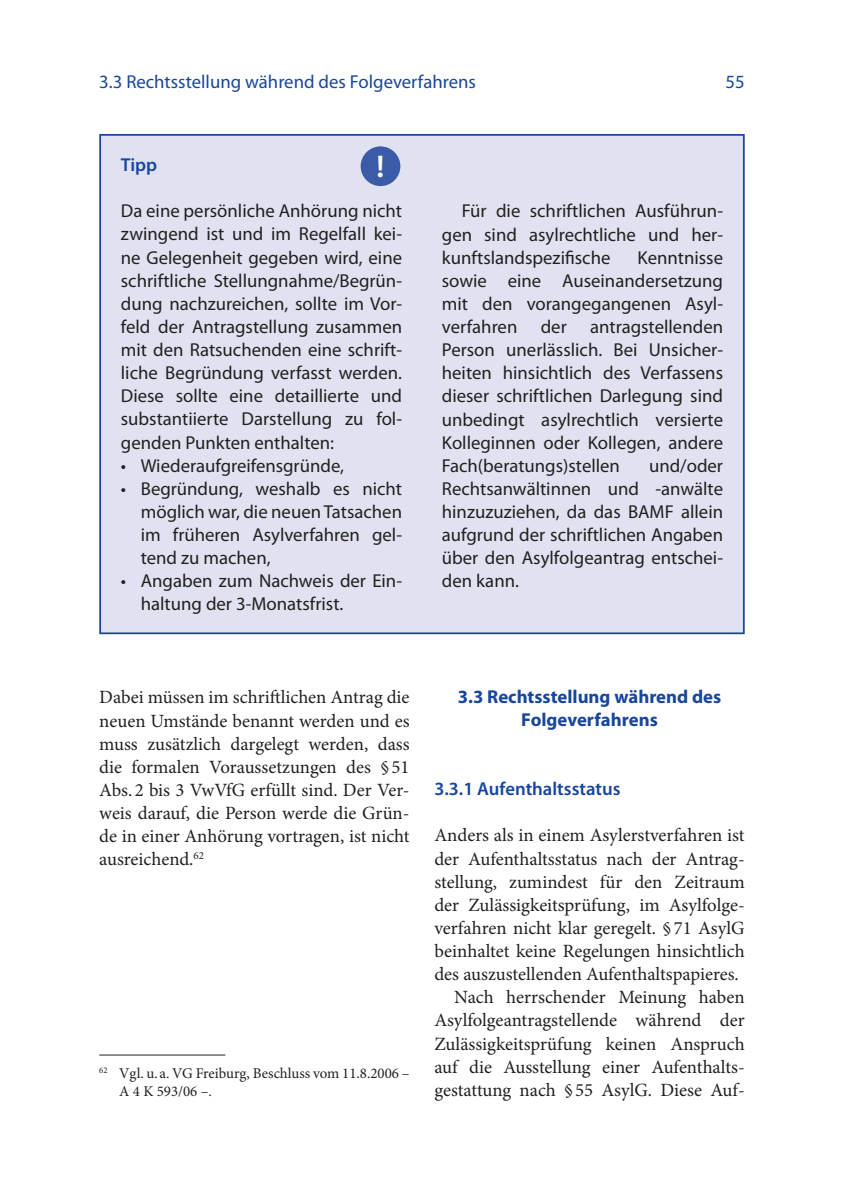
<style>
.page{position:relative;width:844px;height:1191px;background:#fff}
.page>*{position:absolute;margin:0;border:0;box-sizing:border-box;transform-origin:0 0}
.t1{font:600 31.5px "Myriad Pro";color:#fff}
.t2{font:18.72px/23.1px "Myriad Pro";color:#231f20;text-align:justify}
.t3{font:18.72px/23.1px "Minion Pro";color:#231f20;text-align:justify}
.t4{font:18.72px "Myriad Pro";color:#18469d}
.t5{font:700 18.72px/23.1px "Myriad Pro";color:#18469d;text-align:center}
.t6{font:600 18.72px "Myriad Pro";color:#18469d}
.t7{font:14.88px/17.8px "Minion Pro";color:#231f20}
</style>
<div class="page">
<hr style="left:99px;top:1054px;width:126px;height:1px;background:#231f20">
<div style="left:100px;top:135px;width:643px;height:498px;background:#e0e2f1"></div>
<div style="left:99px;top:134px;width:645px;height:500px;border:2px solid #18469d"></div>
<div style="left:360px;top:146px;width:40px;height:40px;background:#3b5aa8;border-radius:50%"></div>
<p class="t4" style="left:99px;top:71px;width:378px">3.3 Rechtsstellung während des Folgeverfahrens</p>
<p class="t4" style="left:725px;top:71px;width:21px">55</p>
<h1 class="t1" style="left:376px;top:146px;width:9px">!</h1>
<p class="t6" style="left:121px;top:153px;width:38px">Tipp</p>
<p class="t2" style="left:121px;top:199px;width:283px">Da eine persönliche Anhörung nicht zwingend ist und im Regelfall kei&shy;ne Gelegenheit gegeben wird, eine schriftliche Stellungnahme/Begrün&shy;dung nachzureichen, sollte im Vor&shy;feld der Antragstellung zusammen mit den Ratsuchenden eine schrift&shy;liche Begründung verfasst werden.<br>Diese sollte eine detaillierte und substantiierte Darstellung zu fol&shy;genden Punkten enthalten:</p>
<p class="t2" style="left:121px;top:453px;width:224px">• Wiederaufgreifensgründe,</p>
<p class="t2" style="left:141px;top:476px;width:263px;text-indent:-20px">• Begründung, weshalb es nicht möglich war, die neuen Tatsachen im früheren Asylverfahren gel&shy;tend zu machen,</p>
<p class="t2" style="left:141px;top:569px;width:263px;text-indent:-20px">• Angaben zum Nachweis der Ein&shy;haltung der 3-Monatsfrist.</p>
<p class="t2" style="left:442px;top:199px;width:283px;text-indent:20px">Für die schriftlichen Ausführun&shy;gen sind asylrechtliche und her&shy;kunftslandspezifische</p>
<p class="t2" style="left:442px;top:245px;width:283px;text-indent:196px">Kenntnisse sowie eine Auseinandersetzung mit den vorangegangenen Asyl&shy;verfahren der antragstellenden Person unerlässlich. Bei Unsicher&shy;heiten hinsichtlich des Verfassens dieser schriftlichen Darlegung sind unbedingt asylrechtlich versierte Kolleginnen oder Kollegen, andere Fach(beratungs)stellen</p>
<p class="t2" style="left:442px;top:453px;width:283px;text-indent:207px">und/oder Rechtsanwältinnen und -anwälte hinzuzuziehen, da das BAMF allein aufgrund der schriftlichen Angaben über den Asylfolgeantrag entschei&shy;den kann.</p>
<p class="t3" style="left:99px;top:686px;width:312px">Dabei müssen im schriftlichen Antrag die neuen Umstände benannt werden und es muss zusätzlich dargelegt werden, dass die formalen Voraussetzungen des § 51<br>Abs. 2 bis 3 VwVfG erfüllt sind. Der Ver&shy;weis darauf, die Person werde die Grün&shy;de in einer Anhörung vortragen, ist nicht ausreichend.<sup>62</sup></p>
<p class="t7" style="left:119px;top:1064px;width:292px;text-indent:-20px"><sup>62</sup> Vgl. u. a. VG Freiburg, Beschluss vom 11.8.2006 –<br>A 4 K 593/06 –.</p>
<p class="t5" style="left:457px;top:684px;width:265px">3.3 Rechtsstellung während des<br>Folgeverfahrens</p>
<p class="t6" style="left:434px;top:777px;width:187px">3.3.1 Aufenthaltsstatus</p>
<p class="t3" style="left:434px;top:824px;width:312px">Anders als in einem Asylerstverfahren ist</p>
<p class="t3" style="left:434px;top:847px;width:312px">der Aufenthaltsstatus nach der Antrag-</p>
<p class="t3" style="left:434px;top:870px;width:312px">stellung, zumindest für den Zeitraum</p>
<p class="t3" style="left:434px;top:893px;width:312px">der Zulässigkeitsprüfung, im Asylfolge-</p>
<p class="t3" style="left:434px;top:916px;width:312px">verfahren nicht klar geregelt. § 71 AsylG</p>
<p class="t3" style="left:434px;top:939px;width:312px">beinhaltet keine Regelungen hinsichtlich</p>
<p class="t3" style="left:434px;top:962px;width:306px">des auszustellenden Aufenthaltspapieres.</p>
<p class="t3" style="left:454px;top:985px;width:292px">Nach herrschender Meinung haben</p>
<p class="t3" style="left:434px;top:1009px;width:312px">Asylfolgeantragstellende während der</p>
<p class="t3" style="left:434px;top:1032px;width:312px">Zulässigkeitsprüfung keinen Anspruch</p>
<p class="t3" style="left:434px;top:1055px;width:312px">auf die Ausstellung einer Aufenthalts-</p>
<p class="t3" style="left:434px;top:1078px;width:312px">gestattung nach § 55 AsylG. Diese Auf-</p>
</div>
